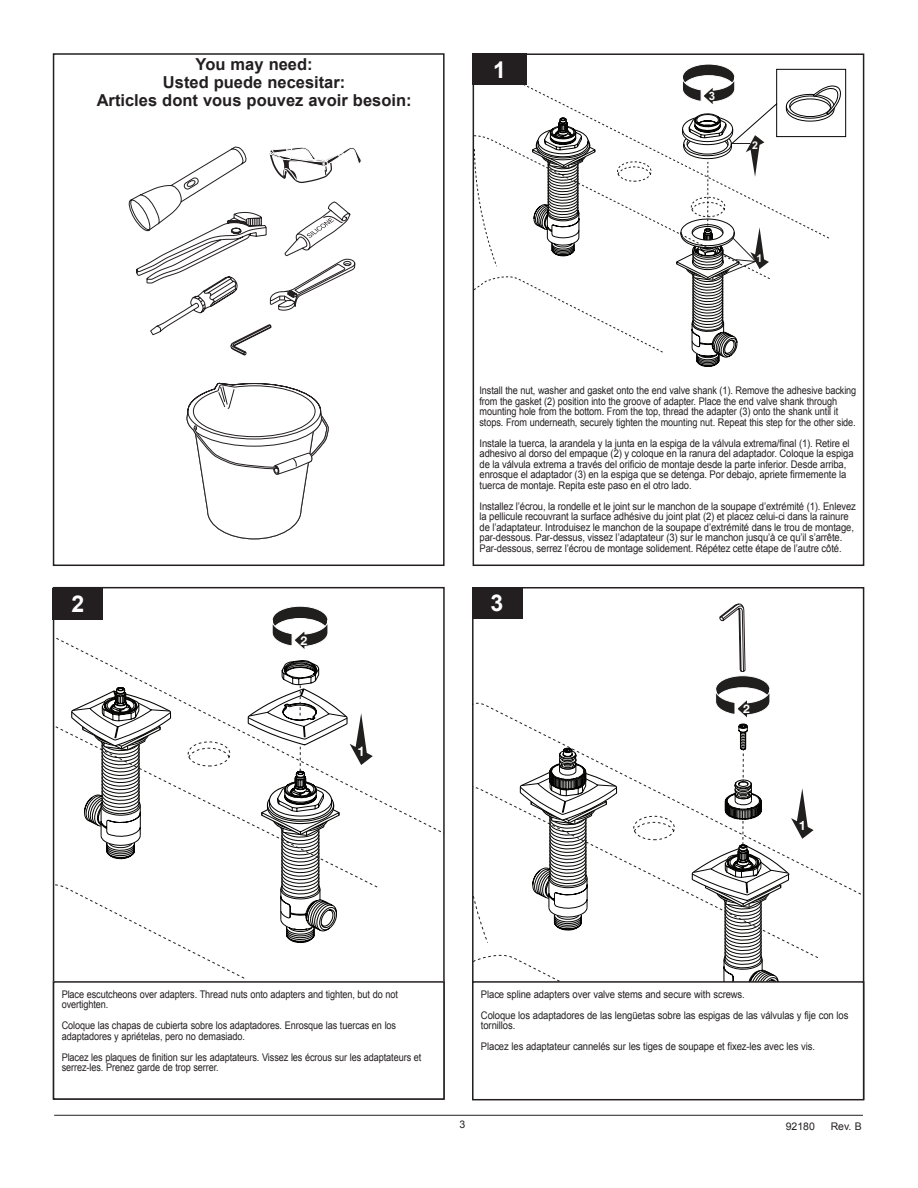
<style>
.page{position:relative;width:918px;height:1188px;background:#fff}
.page>*{position:absolute;margin:0;border:0;box-sizing:border-box;transform-origin:0 0}
.t1{font:700 23.1px "Arial";color:#fff}
.t2{font:700 16.5px/18px "Arial";color:#231f20;text-align:center}
.t3{font:700 12.3px "Helvetica Neue";color:#fff}
.t4{font:700 11.85px "Helvetica Neue";color:#fff}
.t5{font:700 11.55px "Arial";color:#fff}
.t6{font:10.5px/10.5px "Arial";letter-spacing:-.01em;color:#231f20;scale:.9 1}
.t7{font:10.5px/10.5px "Arial";letter-spacing:-.01em;color:#231f20;scale:.87 1}
.t8{font:10.5px "Arial";letter-spacing:-.01em;color:#231f20}
</style>
<div class="page">
<hr style="left:54px;top:1115px;width:809px;height:1px;background:#231f20">
<div style="left:53px;top:53px;width:392px;height:513px;border:2px solid #231f20"></div>
<svg style="left:297px;top:147px;width:64px;height:36px"></svg>
<svg style="left:201px;top:389px;width:128px;height:150px"></svg>
<svg style="left:129px;top:147px;width:168px;height:328px"></svg>
<svg style="left:186px;top:180px;width:10px;height:7px"></svg>
<svg style="left:136px;top:202px;width:219px;height:154px"></svg>
<svg style="left:476px;top:135px;width:56px;height:144px"></svg>
<div style="left:473px;top:53px;width:391px;height:513px;border:2px solid #231f20"></div>
<div style="left:472px;top:53px;width:55px;height:32px;background:#231f20"></div>
<svg style="left:272px;top:606px;width:56px;height:43px"></svg>
<div style="left:53px;top:981px;width:392px;height:119px;border:2px solid #231f20"></div>
<div style="left:53px;top:588px;width:50px;height:31px;background:#231f20"></div>
<svg style="left:519px;top:779px;width:15px;height:112px"></svg>
<svg style="left:534px;top:724px;width:214px;height:257px"></svg>
<svg style="left:715px;top:604px;width:55px;height:114px"></svg>
<div style="left:472px;top:981px;width:392px;height:119px;border:2px solid #231f20"></div>
<div style="left:472px;top:587px;width:50px;height:31px;background:#231f20"></div>
<svg style="left:532px;top:64px;width:314px;height:303px"></svg>
<svg style="left:71px;top:660px;width:302px;height:283px"></svg>
<svg style="left:691px;top:750px;width:123px;height:234px"></svg>
<h2 class="t2" style="left:97px;top:55px;width:316px">You may need:<br>Usted puede necesitar:<br>Articles dont vous pouvez avoir besoin:</h2>
<h1 class="t1" style="left:493px;top:56px;width:14px">1</h1>
<p class="t5" style="left:709px;top:88px;width:8px">3</p>
<h1 class="t1" style="left:71px;top:591px;width:14px">2</h1>
<p class="t3" style="left:300px;top:633px;width:8px">2</p>
<p class="t7" style="left:480px;top:385px;width:435px">Install the nut, washer and gasket onto the end valve shank (1). Remove the adhesive backing from the gasket (2) position into the groove of adapter. Place the end valve shank through mounting hole from the bottom. From the top, thread the adapter (3) onto the shank until it stops. From underneath, securely tighten the mounting nut. Repeat this step for the other side.</p>
<p class="t6" style="left:480px;top:438px;width:417px">Instale la tuerca, la arandela y la junta en la espiga de la válvula extrema/final (1). Retire el adhesivo al dorso del empaque (2) y coloque en la ranura del adaptador. Coloque la espiga de la válvula extrema a través del orificio de montaje desde la parte inferior. Desde arriba, enrosque el adaptador (3) en la espiga que se detenga. Por debajo, apriete firmemente la tuerca de montaje. Repita este paso en el otro lado.</p>
<p class="t6" style="left:480px;top:501px;width:420px">Installez l’écrou, la rondelle et le joint sur le manchon de la soupape d’extrémité (1). Enlevez la pellicule recouvrant la surface adhésive du joint plat (2) et placez celui-ci dans la rainure de l’adaptateur. Introduisez le manchon de la soupape d’extrémité dans le trou de montage, par-dessous. Par-dessus, vissez l’adaptateur (3) sur le manchon jusqu’à ce qu’il s’arrête.<br>Par-dessous, serrez l’écrou de montage solidement. Répétez cette étape de l’autre côté.</p>
<h1 class="t1" style="left:491px;top:590px;width:14px">3</h1>
<p class="t4" style="left:743px;top:702px;width:8px">2</p>
<p class="t7" style="left:62px;top:989px;width:388px">Place escutcheons over adapters. Thread nuts onto adapters and tighten, but do not overtighten.</p>
<p class="t7" style="left:62px;top:1020px;width:386px">Coloque las chapas de cubierta sobre los adaptadores. Enrosque las tuercas en los adaptadores y apriételas, pero no demasiado.</p>
<p class="t7" style="left:62px;top:1052px;width:415px">Placez les plaques de finition sur les adaptateurs. Vissez les écrous sur les adaptateurs et serrez-les. Prenez garde de trop serrer.</p>
<p class="t6" style="left:481px;top:984px;width:410px;line-height:21px">Place spline adapters over valve stems and secure with screws.<br>Coloque los adaptadores de las lengüetas sobre las espigas de las válvulas y fije con los</p>
<p class="t6" style="left:481px;top:1015px;width:373px;line-height:21px">tornillos.<br>Placez les adaptateur cannelés sur les tiges de soupape et fixez-les avec les vis.</p>
<p class="t8" style="left:460px;top:1119px;width:7px">3</p>
<p class="t8" style="left:786px;top:1120px;width:31px">92180</p>
<p class="t8" style="left:831px;top:1120px;width:33px">Rev. B</p>
</div>
